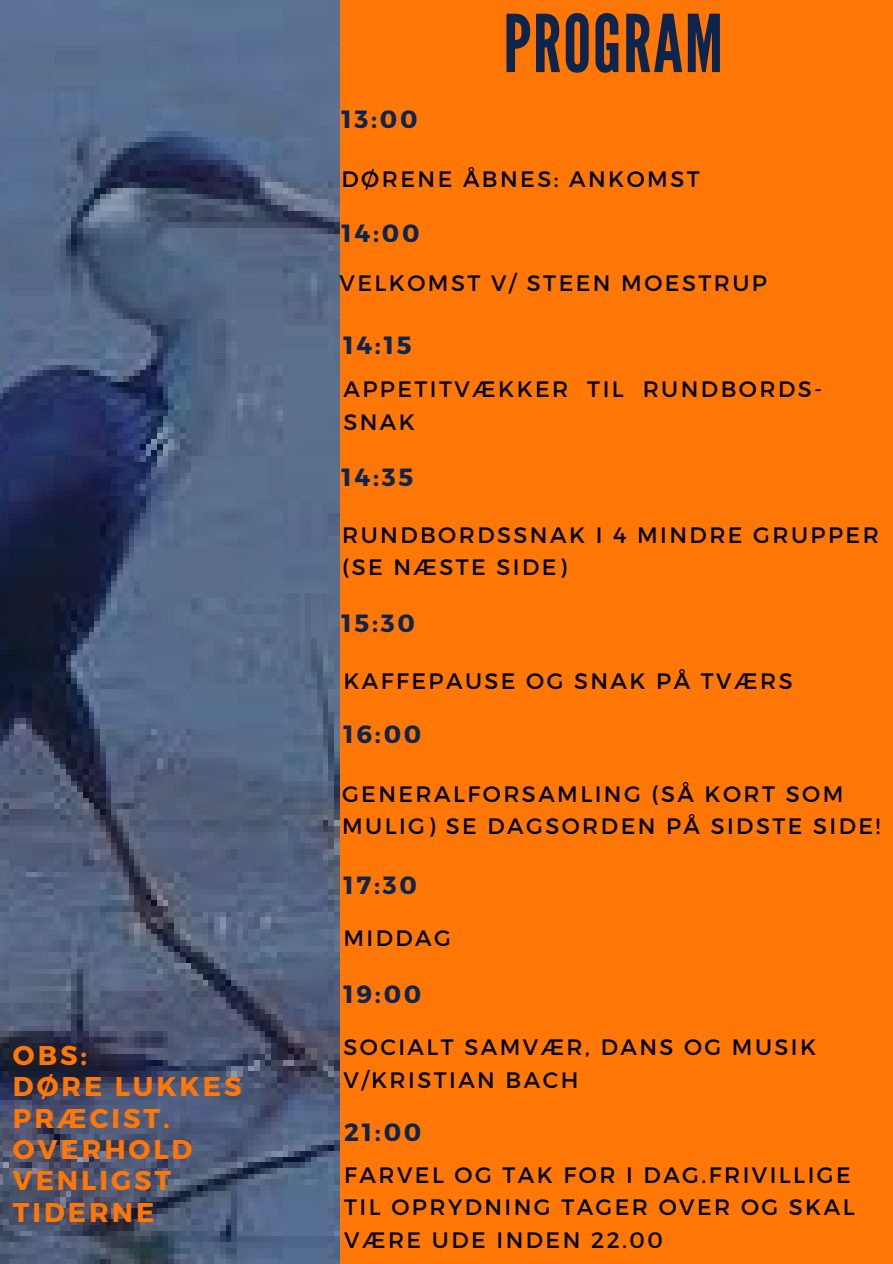
<style>
.page{position:relative;width:893px;height:1264px;background:#fff}
.page>*{position:absolute;margin:0;border:0;box-sizing:border-box;transform-origin:0 0}
.t1{font:79.35px "League Gothic";letter-spacing:.02em;color:#0d254c}
.t2{font:700 27.15px/31.3px "Montserrat";letter-spacing:.11em;color:#ff7707}
.t3{font:700 24.9px "Montserrat";letter-spacing:.11em;color:#0d254c}
.t4{font:22.35px/32.7px "Montserrat";letter-spacing:.11em;color:#000}
</style>
<div class="page">
<div style="left:0;top:0;width:892px;height:1263px;background:#ff7707"></div>
<img style="left:0;top:0;width:339px;height:1263px">
<h2 class="t2" style="left:13px;top:1038px;width:230px">OBS:<br>DØRE LUKKES<br>PRÆCIST.<br>OVERHOLD<br>VENLIGST<br>TIDERNE</h2>
<h2 class="t3" style="left:341px;top:103px;width:78px">13:00</h2>
<p class="t1" style="left:503px;top:-2px;width:221px">PROGRAM</p>
<h2 class="t4" style="left:341px;top:162px;width:359px">DØRENE ÅBNES: ANKOMST</h2>
<h1 class="t3" style="left:341px;top:217px;width:79px">14:00</h1>
<p class="t4" style="left:339px;top:265px;width:429px">VELKOMST V/ STEEN MOESTRUP</p>
<h2 class="t3" style="left:343px;top:329px;width:70px">14:15</h2>
<h2 class="t4" style="left:343px;top:372px;width:480px">APPETITVÆKKER TIL RUNDBORDS-<br>SNAK</h2>
<p class="t3" style="left:341px;top:461px;width:73px">14:35</p>
<p class="t4" style="left:342px;top:517px;width:538px;line-height:32.1px">RUNDBORDSSNAK I 4 MINDRE GRUPPER (SE NÆSTE SIDE)</p>
<h2 class="t3" style="left:341px;top:607px;width:75px">15:30</h2>
<h2 class="t4" style="left:343px;top:663px;width:450px">KAFFEPAUSE OG SNAK PÅ TVÆRS</h2>
<p class="t3" style="left:343px;top:718px;width:79px">16:00</p>
<p class="t4" style="left:342px;top:776px;width:539px;line-height:32px">GENERALFORSAMLING (SÅ KORT SOM<br>MULIG) SE DAGSORDEN PÅ SIDSTE SIDE!</p>
<h2 class="t3" style="left:343px;top:868px;width:75px">17:30</h2>
<p class="t4" style="left:343px;top:920px;width:109px">MIDDAG</p>
<h2 class="t3" style="left:343px;top:977px;width:79px">19:00</h2>
<p class="t4" style="left:343px;top:1029px;width:474px">SOCIALT SAMVÆR, DANS OG MUSIK<br>V/KRISTIAN BACH</p>
<h2 class="t3" style="left:344px;top:1116px;width:79px">21:00</h2>
<p class="t4" style="left:344px;top:1157px;width:512px">FARVEL OG TAK FOR I DAG.FRIVILLIGE<br>TIL OPRYDNING TAGER OVER OG SKAL<br>VÆRE UDE INDEN 22.00</p>
</div>
